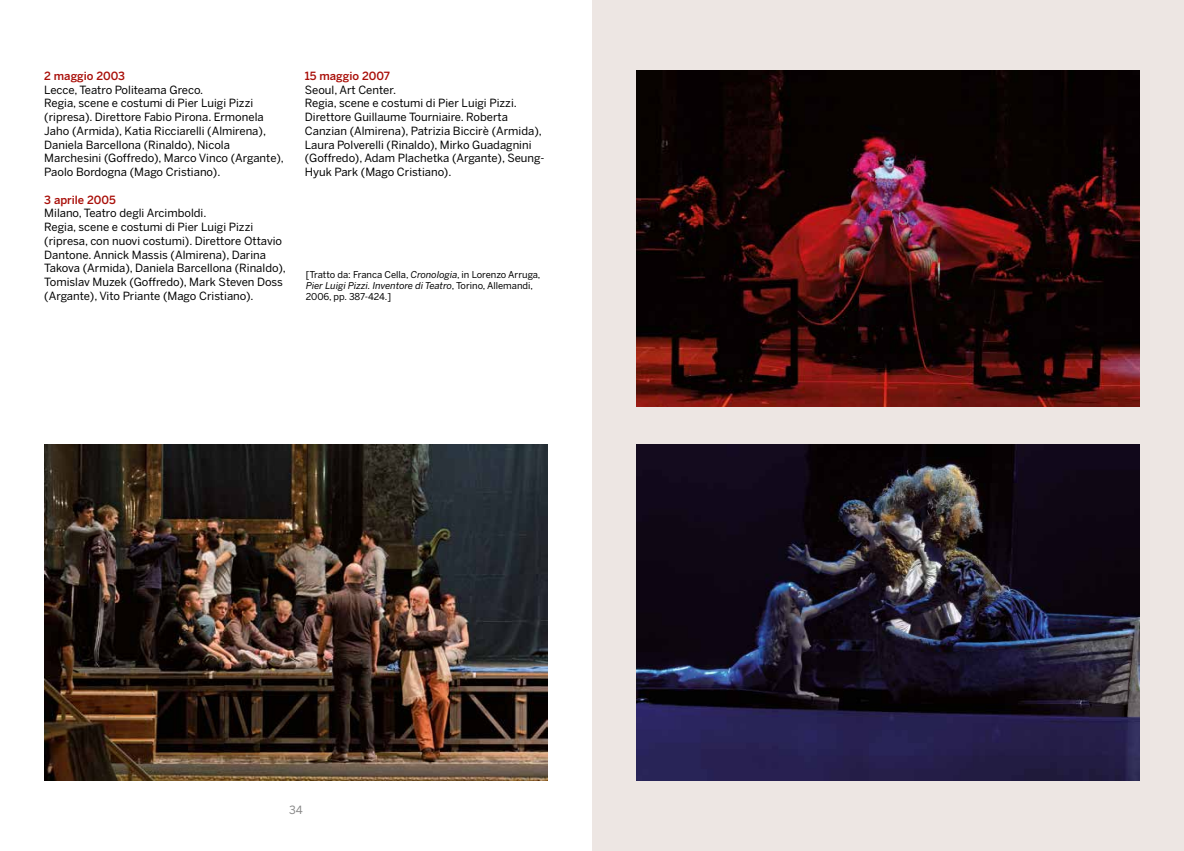
<style>
.page{position:relative;width:1184px;height:851px;background:#fff}
.page>*{position:absolute;margin:0;border:0;box-sizing:border-box;transform-origin:0 0}
.t1{font:11.25px/13.8px "Benton Sans";color:#000}
.t2{font:500 11.25px "Benton Sans";color:#a90f09}
.t3{font:11.25px "Benton Sans";color:#878787}
.t4{font:9.38px/11.2px "Benton Sans";color:#000}
.s1{font-style:italic}
</style>
<div class="page">
<div style="left:592px;top:0;width:591px;height:850px;background:#ede6e3"></div>
<img style="left:44px;top:444px;width:503px;height:336px">
<img style="left:636px;top:71px;width:503px;height:335px">
<img style="left:636px;top:444px;width:503px;height:336px">
<p class="t2" style="left:44px;top:69px;width:82px">2 maggio 2003</p>
<p class="t1" style="left:44px;top:82px;width:241px">Lecce, Teatro Politeama Greco.<br>Regia, scene e costumi di Pier Luigi Pizzi (ripresa). Direttore Fabio Pirona. Ermonela Jaho (Armida), Katia Ricciarelli (Almirena), Daniela Barcellona (Rinaldo), Nicola Marchesini (Goffredo), Marco Vinco (Argante), Paolo Bordogna (Mago Cristiano).</p>
<p class="t2" style="left:44px;top:193px;width:73px">3 aprile 2005</p>
<p class="t1" style="left:44px;top:206px;width:243px">Milano, Teatro degli Arcimboldi.<br>Regia, scene e costumi di Pier Luigi Pizzi (ripresa, con nuovi costumi). Direttore Ottavio Dantone. Annick Massis (Almirena), Darina Takova (Armida), Daniela Barcellona (Rinaldo), Tomislav Muzek (Goffredo), Mark Steven Doss (Argante), Vito Priante (Mago Cristiano).</p>
<p class="t2" style="left:305px;top:69px;width:86px">15 maggio 2007</p>
<p class="t1" style="left:305px;top:82px;width:241px">Seoul, Art Center.<br>Regia, scene e costumi di Pier Luigi Pizzi.<br>Direttore Guillaume Tourniaire. Roberta Canzian (Almirena), Patrizia Biccirè (Armida), Laura Polverelli (Rinaldo), Mirko Guadagnini (Goffredo), Adam Plachetka (Argante), Seung-Hyuk Park (Mago Cristiano).</p>
<p class="t4" style="left:306px;top:268px;width:236px">[Tratto da: Franca Cella, <span class="s1">Cronologia</span>, in Lorenzo Arruga,<br><span class="s1">Pier Luigi Pizzi. Inventore di Teatro</span>, Torino, Allemandi,<br>2006, pp. 387-424.]</p>
<p class="t3" style="left:289px;top:803px;width:15px">34</p>
</div>
